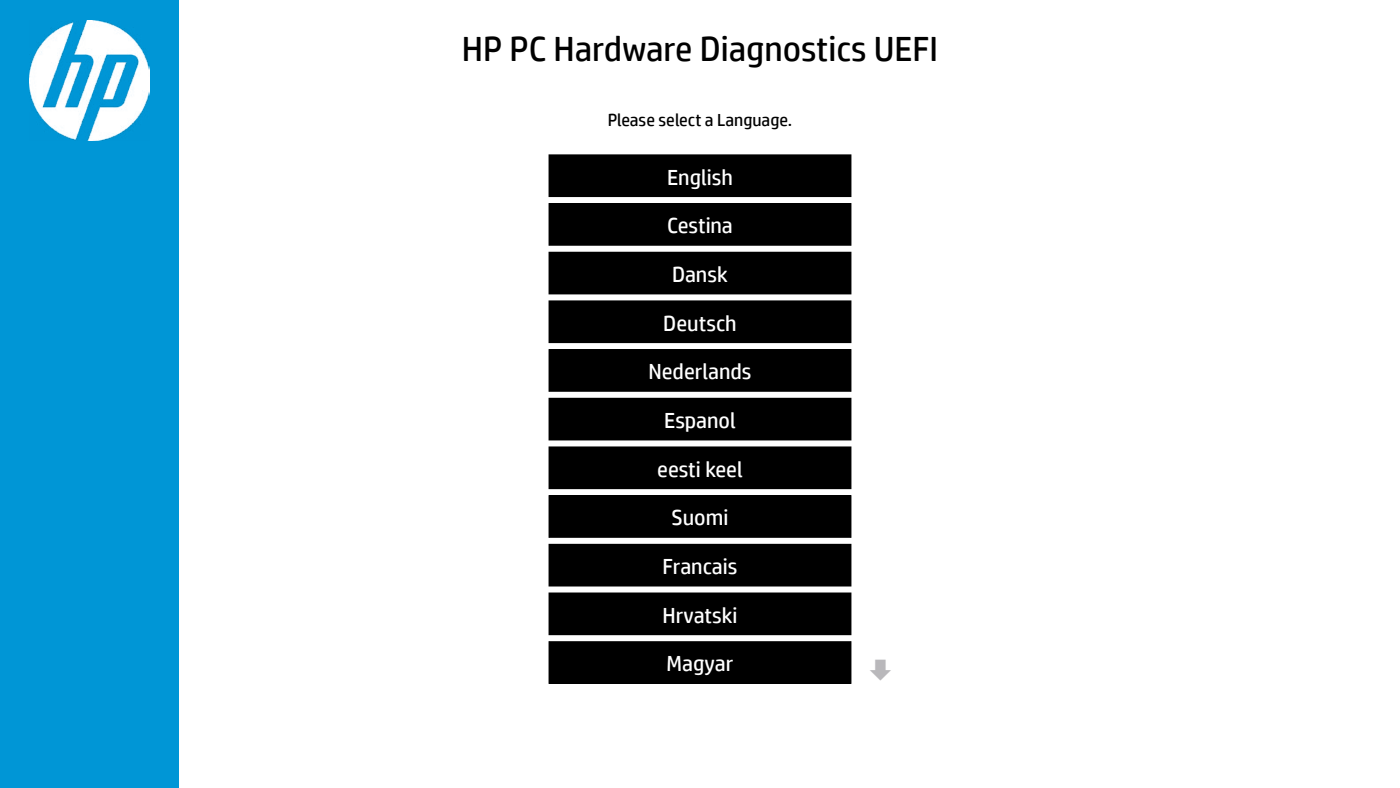
<style>
.page{position:relative;width:1400px;height:788px;background:#fff}
.page>*{position:absolute;margin:0;border:0;box-sizing:border-box;transform-origin:0 0}
.t1{font:35px "HP Simplified";color:#000}
.t2{font:21.88px "HP Simplified";color:#fff}
.t3{font:17.5px "HP Simplified";color:#000}
</style>
<div class="page">
<div style="left:0;top:0;width:179px;height:788px;background:#0096d6"></div>
<img style="left:29px;top:20px;width:120px;height:120px">
<div style="left:549px;top:155px;width:302px;height:41px;background:#000"></div>
<div style="left:549px;top:154px;width:302px;height:43px;border:1px solid #000"></div>
<div style="left:549px;top:203px;width:302px;height:42px;background:#000"></div>
<div style="left:549px;top:203px;width:302px;height:43px;border:1px solid #000"></div>
<div style="left:549px;top:252px;width:302px;height:42px;background:#000"></div>
<div style="left:549px;top:301px;width:302px;height:41px;background:#000"></div>
<div style="left:549px;top:300px;width:302px;height:43px;border:1px solid #000"></div>
<div style="left:549px;top:349px;width:302px;height:42px;background:#000"></div>
<div style="left:549px;top:398px;width:302px;height:42px;background:#000"></div>
<div style="left:549px;top:447px;width:302px;height:41px;background:#000"></div>
<div style="left:549px;top:446px;width:302px;height:43px;border:1px solid #000"></div>
<div style="left:549px;top:495px;width:302px;height:42px;background:#000"></div>
<div style="left:549px;top:544px;width:302px;height:42px;background:#000"></div>
<div style="left:549px;top:593px;width:302px;height:41px;background:#000"></div>
<div style="left:549px;top:592px;width:302px;height:43px;border:1px solid #000"></div>
<div style="left:549px;top:641px;width:302px;height:42px;background:#000"></div>
<div style="left:549px;top:641px;width:302px;height:42px;border:1px solid #000"></div>
<h1 class="t1" style="left:462px;top:28px;width:478px">HP PC Hardware Diagnostics UEFI</h1>
<p class="t3" style="left:608px;top:110px;width:186px">Please select a Language.</p>
<p class="t2" style="left:667px;top:164px;width:67px">English</p>
<p class="t2" style="left:667px;top:213px;width:67px">Cestina</p>
<p class="t2" style="left:672px;top:262px;width:57px">Dansk</p>
<p class="t2" style="left:663px;top:310px;width:75px">Deutsch</p>
<p class="t2" style="left:648px;top:359px;width:105px">Nederlands</p>
<p class="t2" style="left:664px;top:408px;width:73px">Espanol</p>
<p class="t2" style="left:657px;top:456px;width:87px">eesti keel</p>
<p class="t2" style="left:672px;top:505px;width:58px">Suomi</p>
<p class="t2" style="left:662px;top:554px;width:77px">Francais</p>
<p class="t2" style="left:662px;top:602px;width:77px">Hrvatski</p>
<p class="t2" style="left:666px;top:651px;width:68px">Magyar</p>
</div>
